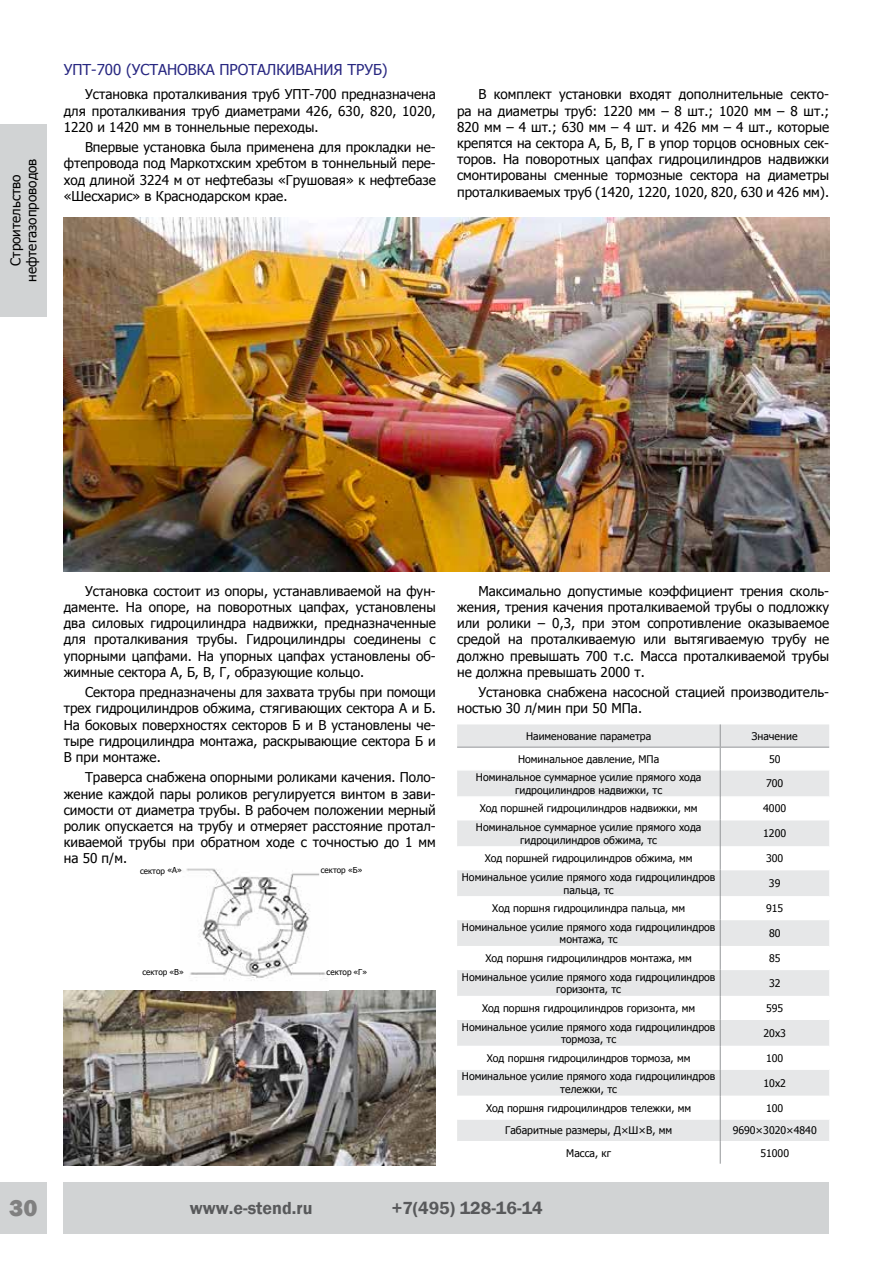
<style>
.page{position:relative;width:893px;height:1263px;background:#fff}
.page>*{position:absolute;margin:0;border:0;box-sizing:border-box;transform-origin:0 0}
.t1{font:800 24px "Franklin Gothic";color:#808080}
.t2{font:600 18px "Franklin Gothic";color:#58595b}
.t3{font:15px "Tahoma";color:#282781}
.t4{font:13.5px/16.2px "Tahoma";color:#000;text-align:justify}
.t5{font:10.5px/12.6px "Tahoma";color:#000;text-align:center}
.t6{font:8.1px "Tahoma";color:#000}
</style>
<div class="page">
<div style="left:0;top:1182px;width:47px;height:51px;background:#d1d3d4"></div>
<div style="left:64px;top:1182px;width:765px;height:51px;background:#d1d3d4"></div>
<div style="left:0;top:124px;width:47px;height:192px;background:#d1d3d4"></div>
<img style="left:64px;top:217px;width:765px;height:354px">
<img style="left:64px;top:991px;width:372px;height:174px">
<img style="left:186px;top:868px;width:140px;height:113px">
<svg style="left:457px;top:724px;width:372px;height:440px"></svg>
<hr style="left:457px;top:747px;width:263px;height:1px;background:#939598">
<hr style="left:720px;top:747px;width:109px;height:1px;background:#939598">
<p class="t4" style="left:7px;top:282px;width:125px;text-align:center;rotate:-90deg">Строительство нефтегазопроводов</p>
<p class="t3" style="left:64px;top:60px;width:325px">УПТ-700 (установка проталкивания труб)</p>
<p class="t4" style="left:64px;top:86px;width:374px;text-indent:21px">Установка проталкивания труб УПТ-700 предназначена для проталкивания труб диаметрами 426, 630, 820, 1020, 1220 и 1420 мм в тоннельные переходы.</p>
<p class="t4" style="left:64px;top:139px;width:374px;text-indent:21px">Впервые установка была применена для прокладки не&shy;фтепровода под Маркотхским хребтом в тоннельный пере&shy;ход длиной 3224 м от нефтебазы «Грушовая» к нефтебазе «Шесхарис» в Краснодарском крае.</p>
<p class="t4" style="left:457px;top:86px;width:374px;text-indent:21px">В комплект установки входят дополнительные секто&shy;ра на диаметры труб: 1220 мм – 8 шт.; 1020 мм – 8 шт.; 820 мм – 4 шт.; 630 мм – 4 шт. и 426 мм – 4 шт., которые крепятся на сектора А, Б, В, Г в упор торцов основных сек&shy;торов. На поворотных цапфах гидроцилиндров надвижки смонтированы сменные тормозные сектора на диаметры проталкиваемых труб (1420, 1220, 1020, 820, 630 и 426 мм).</p>
<p class="t4" style="left:64px;top:582px;width:374px;text-indent:21px">Установка состоит из опоры, устанавливаемой на фун&shy;даменте. На опоре, на поворотных цапфах, установлены два силовых гидроцилиндра надвижки, предназначенные для проталкивания трубы. Гидроцилиндры соединены с упорными цапфами. На упорных цапфах установлены об&shy;жимные сектора А, Б, В, Г, образующие кольцо.</p>
<p class="t4" style="left:64px;top:684px;width:374px;text-indent:21px">Сектора предназначены для захвата трубы при помощи трех гидроцилиндров обжима, стягивающих сектора А и Б.<br>На боковых поверхностях секторов Б и В установлены че&shy;тыре гидроцилиндра монтажа, раскрывающие сектора Б и В при монтаже.</p>
<p class="t4" style="left:64px;top:769px;width:374px;text-indent:21px">Траверса снабжена опорными роликами качения. Поло&shy;жение каждой пары роликов регулируется винтом в зави&shy;симости от диаметра трубы. В рабочем положении мерный ролик опускается на трубу и отмеряет расстояние протал&shy;киваемой трубы при обратном ходе с точностью до 1 мм на 50 п/м.</p>
<p class="t6" style="left:140px;top:865px;width:43px">сектор «А»</p>
<p class="t6" style="left:321px;top:865px;width:43px">сектор «Б»</p>
<p class="t6" style="left:142px;top:967px;width:43px">сектор «В»</p>
<p class="t6" style="left:327px;top:967px;width:42px">сектор «Г»</p>
<p class="t4" style="left:457px;top:582px;width:374px;text-indent:21px">Максимально допустимые коэффициент трения сколь&shy;жения, трения качения проталкиваемой трубы о подложку или ролики – 0,3, при этом сопротивление оказываемое средой на проталкиваемую или вытягиваемую трубу не должно превышать 700 т.с. Масса проталкиваемой трубы не должна превышать 2000 т.</p>
<p class="t4" style="left:457px;top:684px;width:374px;text-indent:21px">Установка снабжена насосной стацией производитель&shy;ностью 30 л/мин при 50 МПа.</p>
<p class="t5" style="left:526px;top:729px;width:127px">Наименование параметра</p>
<p class="t5" style="left:752px;top:729px;width:47px">Значение</p>
<p class="t5" style="left:518px;top:752px;width:143px">Номинальное давление, МПа</p>
<p class="t5" style="left:769px;top:752px;width:13px">50</p>
<p class="t5" style="left:476px;top:770px;width:227px">Номинальное суммарное усилие прямого хода гидроцилиндров надвижки, тс</p>
<p class="t5" style="left:766px;top:777px;width:19px">700</p>
<p class="t5" style="left:480px;top:802px;width:219px">Ход поршней гидроцилиндров надвижки, мм</p>
<p class="t5" style="left:763px;top:802px;width:24px">4000</p>
<p class="t5" style="left:476px;top:820px;width:227px">Номинальное суммарное усилие прямого хода гидроцилиндров обжима, тс</p>
<p class="t5" style="left:763px;top:827px;width:24px">1200</p>
<p class="t5" style="left:485px;top:852px;width:209px">Ход поршней гидроцилиндров обжима, мм</p>
<p class="t5" style="left:766px;top:852px;width:19px">300</p>
<p class="t5" style="left:462px;top:870px;width:255px">Номинальное усилие прямого хода гидроцилиндров пальца, тс</p>
<p class="t5" style="left:769px;top:877px;width:13px">39</p>
<p class="t5" style="left:492px;top:901px;width:194px">Ход поршня гидроцилиндра пальца, мм</p>
<p class="t5" style="left:766px;top:901px;width:19px">915</p>
<p class="t5" style="left:462px;top:920px;width:255px">Номинальное усилие прямого хода гидроцилиндров монтажа, тс</p>
<p class="t5" style="left:769px;top:926px;width:13px">80</p>
<p class="t5" style="left:485px;top:951px;width:208px">Ход поршня гидроцилиндров монтажа, мм</p>
<p class="t5" style="left:769px;top:951px;width:13px">85</p>
<p class="t5" style="left:462px;top:970px;width:255px">Номинальное усилие прямого хода гидроцилиндров горизонта, тс</p>
<p class="t5" style="left:769px;top:976px;width:13px">32</p>
<p class="t5" style="left:482px;top:1001px;width:215px">Ход поршня гидроцилиндров горизонта, мм</p>
<p class="t5" style="left:766px;top:1001px;width:19px">595</p>
<p class="t5" style="left:462px;top:1020px;width:255px">Номинальное усилие прямого хода гидроцилиндров тормоза, тс</p>
<p class="t5" style="left:763px;top:1026px;width:24px">20х3</p>
<p class="t5" style="left:487px;top:1051px;width:205px">Ход поршня гидроцилиндров тормоза, мм</p>
<p class="t5" style="left:766px;top:1051px;width:19px">100</p>
<p class="t5" style="left:462px;top:1070px;width:255px">Номинальное усилие прямого хода гидроцилиндров тележки, тс</p>
<p class="t5" style="left:763px;top:1076px;width:24px">10х2</p>
<p class="t5" style="left:486px;top:1101px;width:207px">Ход поршня гидроцилиндров тележки, мм</p>
<p class="t5" style="left:766px;top:1101px;width:19px">100</p>
<p class="t5" style="left:505px;top:1124px;width:169px">Габаритные размеры, Д×Ш×В, мм</p>
<p class="t5" style="left:733px;top:1124px;width:86px">9690×3020×4840</p>
<p class="t5" style="left:566px;top:1146px;width:46px">Масса, кг</p>
<p class="t5" style="left:760px;top:1146px;width:30px">51000</p>
<h1 class="t1" style="left:9px;top:1192px;width:30px">30</h1>
<h2 class="t2" style="left:190px;top:1197px;width:124px">www.e-stend.ru</h2>
<h2 class="t2" style="left:392px;top:1197px;width:152px">+7(495) 128-16-14</h2>
</div>
